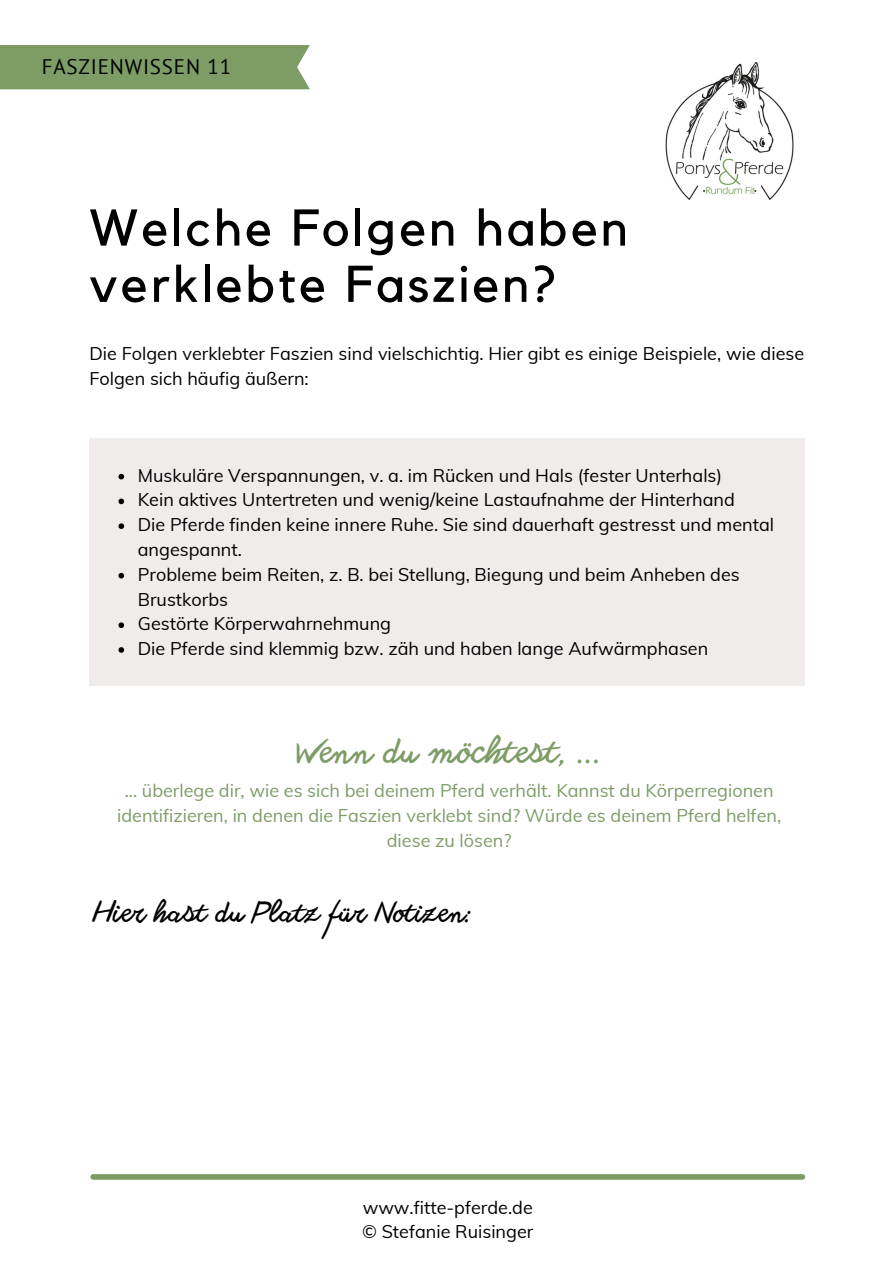
<style>
.page{position:relative;width:894px;height:1264px;background:#fff}
.page>*{position:absolute;margin:0;border:0;box-sizing:border-box;transform-origin:0 0}
.t1{font:51px/56.2px "Kollektif";letter-spacing:.06em;color:#000}
.t2{font:300 33px "Another Shabby";color:#7d9c66}
.t3{font:300 27px "Another Shabby";color:#000}
.t4{font:21px "PT Sans";letter-spacing:.04em;color:#000}
.t5{font:18px/24.8px "Muli";color:#000}
.t6{font:18px/24.8px "Muli";color:#7d9c66;text-align:center}
</style>
<div class="page">
<div style="left:93px;top:1174px;width:709px;height:5px;background:#7d9c66"></div>
<div style="left:89px;top:438px;width:715px;height:247px;background:#efeceb"></div>
<svg style="left:118px;top:474px;width:6px;height:5px"></svg>
<svg style="left:118px;top:498px;width:6px;height:6px"></svg>
<svg style="left:118px;top:523px;width:6px;height:6px"></svg>
<svg style="left:118px;top:573px;width:6px;height:5px"></svg>
<svg style="left:118px;top:622px;width:6px;height:6px"></svg>
<svg style="left:118px;top:647px;width:6px;height:5px"></svg>
<img style="left:665px;top:62px;width:129px;height:138px">
<div style="left:0;top:45px;width:310px;height:44px;background:#7d9c66"></div>
<h2 class="t4" style="left:42px;top:52px;width:191px">FASZIENWISSEN 11</h2>
<h3 class="t1" style="left:89px;top:202px;width:540px">Welche Folgen haben verklebte Faszien?</h3>
<p class="t5" style="left:89px;top:341px;width:716px">Die Folgen verklebter Faszien sind vielschichtig. Hier gibt es einige Beispiele, wie diese<br>Folgen sich häufig äußern:</p>
<p class="t5" style="left:138px;top:462px;width:585px">Muskuläre Verspannungen, v. a. im Rücken und Hals (fester Unterhals)</p>
<p class="t5" style="left:138px;top:487px;width:598px">Kein aktives Untertreten und wenig/keine Lastaufnahme der Hinterhand</p>
<p class="t5" style="left:138px;top:512px;width:637px">Die Pferde finden keine innere Ruhe. Sie sind dauerhaft gestresst und mental angespannt.</p>
<p class="t5" style="left:138px;top:561px;width:603px">Probleme beim Reiten, z. B. bei Stellung, Biegung und beim Anheben des<br>Brustkorbs</p>
<p class="t5" style="left:138px;top:611px;width:255px">Gestörte Körperwahrnehmung</p>
<p class="t5" style="left:138px;top:636px;width:572px">Die Pferde sind klemmig bzw. zäh und haben lange Aufwärmphasen</p>
<p class="t2" style="left:297px;top:734px;width:306px">Wenn du möchtest, ...</p>
<p class="t6" style="left:117px;top:778px;width:665px">... überlege dir, wie es sich bei deinem Pferd verhält. Kannst du Körperregionen identifizieren, in denen die Faszien verklebt sind? Würde es deinem Pferd helfen, diese zu lösen?</p>
<p class="t3" style="left:94px;top:898px;width:379px">Hier hast du Platz für Notizen:</p>
<h1 class="t5" style="left:362px;top:1194px;width:172px">www.fitte-pferde.de</h1>
<p class="t5" style="left:362px;top:1219px;width:173px">© Stefanie Ruisinger</p>
</div>
